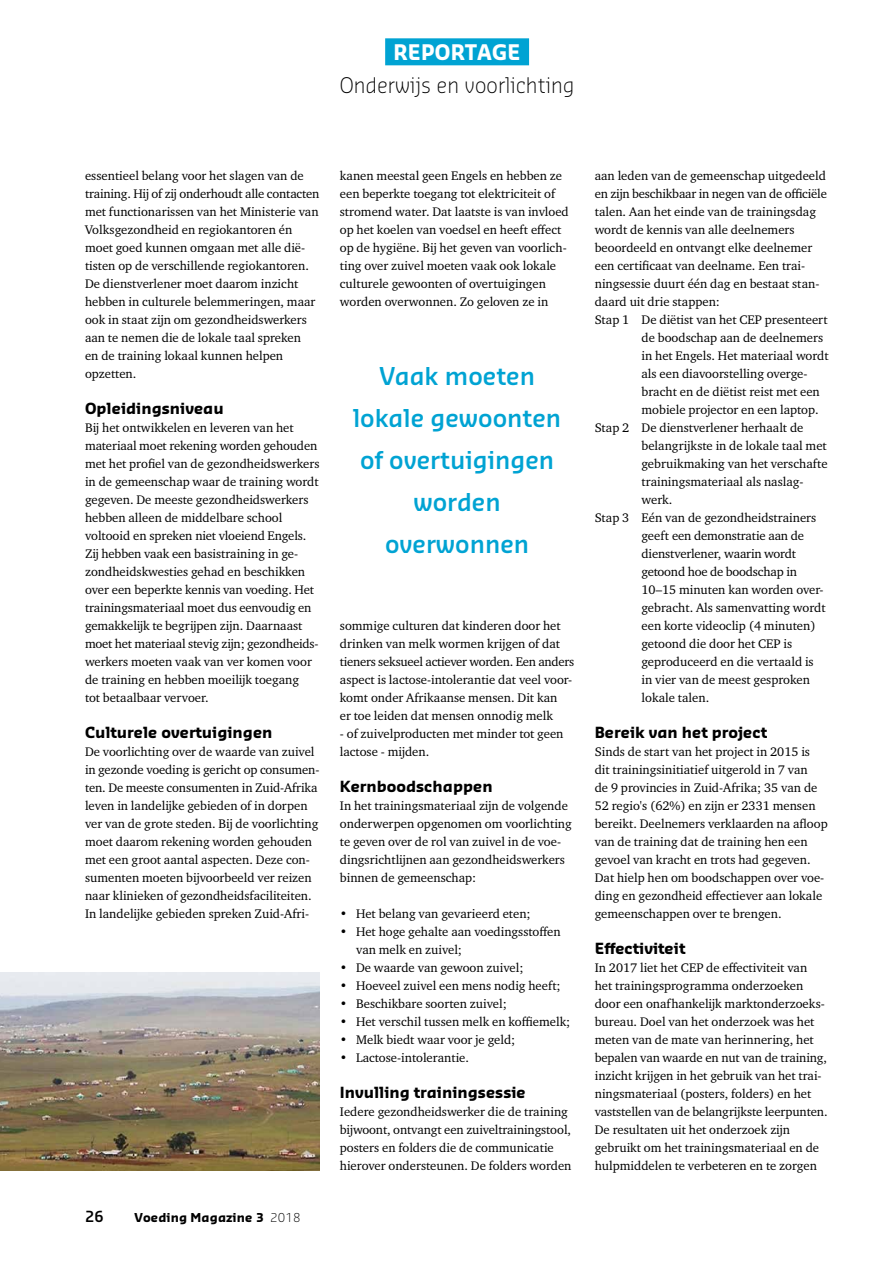
<style>
.page{position:relative;width:893px;height:1263px;background:#fff}
.page>*{position:absolute;margin:0;border:0;box-sizing:border-box;transform-origin:0 0}
.t1{font:600 24px/42px "Sansa Std";color:#00a3d3;text-align:center}
.t2{font:300 21px "Sansa Std";letter-spacing:.01em;color:#000}
.t3{font:700 21px "Sansa Std";letter-spacing:.01em;color:#fff}
.t4{font:700 15px "Sansa Std";color:#000}
.t5{font:600 15px "Sansa Std";color:#000}
.t6{font:12.75px/18px "Charter ITC Std";color:#000}
.t7{font:700 12px "Sansa Std";letter-spacing:.01em;color:#000}
.s1{font-weight:300}
</style>
<div class="page">
<img style="left:0;top:972px;width:319px;height:198px">
<div style="left:385px;top:38px;width:144px;height:27px;background:#00a3d3"></div>
<h2 class="t3" style="left:394px;top:38px;width:129px">REPORTAGE</h2>
<h2 class="t2" style="left:340px;top:71px;width:236px">Onderwijs en voorlichting</h2>
<p class="t6" style="left:85px;top:166px;width:236px">essentieel belang voor het slagen van de training. Hij of zij onderhoudt alle contacten met functionarissen van het Ministerie van Volksgezondheid en regiokantoren én moet goed kunnen omgaan met alle dië&shy;tisten op de verschillende regiokantoren.<br>De dienstverlener moet daarom inzicht hebben in culturele belemmeringen, maar ook in staat zijn om gezondheidswerkers aan te nemen die de lokale taal spreken<br>en de training lokaal kunnen helpen opzetten.</p>
<p class="t4" style="left:85px;top:399px;width:140px">Opleidingsniveau</p>
<p class="t6" style="left:85px;top:418px;width:236px">Bij het ontwikkelen en leveren van het materiaal moet rekening worden gehouden met het profiel van de gezondheidswerkers in de gemeenschap waar de training wordt gegeven. De meeste gezondheidswerkers hebben alleen de middelbare school voltooid en spreken niet vloeiend Engels.<br>Zij hebben vaak een basistraining in ge&shy;zondheidskwesties gehad en beschikken over een beperkte kennis van voeding. Het trainingsmateriaal moet dus eenvoudig en gemakkelijk te begrijpen zijn. Daarnaast moet het materiaal stevig zijn; gezondheids&shy;werkers moeten vaak van ver komen voor de training en hebben moeilijk toegang<br>tot betaalbaar vervoer.</p>
<p class="t4" style="left:85px;top:723px;width:189px">Culturele overtuigingen</p>
<p class="t6" style="left:85px;top:742px;width:236px">De voorlichting over de waarde van zuivel in gezonde voeding is gericht op consumen&shy;ten. De meeste consumenten in Zuid-Afrika leven in landelijke gebieden of in dorpen ver van de grote steden. Bij de voorlichting moet daarom rekening worden gehouden met een groot aantal aspecten. Deze con&shy;sumenten moeten bijvoorbeeld ver reizen naar klinieken of gezondheidsfaciliteiten.<br>In landelijke gebieden spreken Zuid-Afri-</p>
<p class="t5" style="left:85px;top:1206px;width:20px">26</p>
<p class="t7" style="left:134px;top:1210px;width:168px">Voeding Magazine 3 <span class="s1">2018</span></p>
<p class="t6" style="left:340px;top:166px;width:230px">kanen meestal geen Engels en hebben ze een beperkte toegang tot elektriciteit of stromend water. Dat laatste is van invloed op het koelen van voedsel en heeft effect op de hygiëne. Bij het geven van voorlich&shy;ting over zuivel moeten vaak ook lokale culturele gewoonten of overtuigingen worden overwonnen. Zo geloven ze in</p>
<h1 class="t1" style="left:353px;top:354px;width:210px">Vaak moeten lokale gewoonten of overtuigingen worden overwonnen</h1>
<p class="t6" style="left:340px;top:616px;width:236px">sommige culturen dat kinderen door het drinken van melk wormen krijgen of dat tieners seksueel actiever worden. Een anders aspect is lactose-intolerantie dat veel voor&shy;komt onder Afrikaanse mensen. Dit kan<br>er toe leiden dat mensen onnodig melk</p>
<p class="t6" style="left:340px;top:725px;width:225px">- of zuivelproducten met minder tot geen lactose - mijden.</p>
<p class="t4" style="left:340px;top:777px;width:154px">Kernboodschappen</p>
<p class="t6" style="left:340px;top:796px;width:233px">In het trainingsmateriaal zijn de volgende onderwerpen opgenomen om voorlichting te geven over de rol van zuivel in de voe&shy;dingsrichtlijnen aan gezondheidswerkers binnen de gemeenschap:</p>
<p class="t6" style="left:340px;top:904px;width:192px">• Het belang van gevarieerd eten;</p>
<p class="t6" style="left:356px;top:922px;width:206px;text-indent:-16px">• Het hoge gehalte aan voedingsstoffen van melk en zuivel;</p>
<p class="t6" style="left:340px;top:958px;width:185px">• De waarde van gewoon zuivel;</p>
<p class="t6" style="left:340px;top:976px;width:222px">• Hoeveel zuivel een mens nodig heeft;</p>
<p class="t6" style="left:340px;top:994px;width:168px">• Beschikbare soorten zuivel;</p>
<p class="t6" style="left:340px;top:1012px;width:232px">• Het verschil tussen melk en koffiemelk;</p>
<p class="t6" style="left:340px;top:1030px;width:177px">• Melk biedt waar voor je geld;</p>
<p class="t6" style="left:340px;top:1048px;width:131px">• Lactose-intolerantie.</p>
<p class="t4" style="left:340px;top:1083px;width:187px">Invulling trainingsessie</p>
<p class="t6" style="left:340px;top:1102px;width:233px">Iedere gezondheidswerker die de training bijwoont, ontvangt een zuiveltrainingstool, posters en folders die de communicatie hierover ondersteunen. De folders worden</p>
<p class="t6" style="left:595px;top:166px;width:233px">aan leden van de gemeenschap uitgedeeld</p>
<p class="t6" style="left:595px;top:184px;width:234px">en zijn beschikbaar in negen van de officiële</p>
<p class="t6" style="left:595px;top:202px;width:223px">talen. Aan het einde van de trainingsdag</p>
<p class="t6" style="left:595px;top:220px;width:201px">wordt de kennis van alle deelnemers</p>
<p class="t6" style="left:595px;top:238px;width:219px">beoordeeld en ontvangt elke deelnemer</p>
<p class="t6" style="left:595px;top:256px;width:212px">een certificaat van deelname. Een trai-</p>
<p class="t6" style="left:595px;top:274px;width:226px">ningsessie duurt één dag en bestaat stan-</p>
<p class="t6" style="left:595px;top:292px;width:127px">daard uit drie stappen:</p>
<p class="t6" style="left:595px;top:310px;width:234px">Stap 1 De diëtist van het CEP presenteert</p>
<p class="t6" style="left:641px;top:328px;width:183px">de boodschap aan de deelnemers</p>
<p class="t6" style="left:641px;top:346px;width:189px">in het Engels. Het materiaal wordt</p>
<p class="t6" style="left:641px;top:364px;width:168px">als een diavoorstelling overge-</p>
<p class="t6" style="left:641px;top:382px;width:180px">bracht en de diëtist reist met een</p>
<p class="t6" style="left:641px;top:400px;width:179px">mobiele projector en een laptop.</p>
<p class="t6" style="left:595px;top:418px;width:210px">Stap 2 De dienstverlener herhaalt de</p>
<p class="t6" style="left:641px;top:436px;width:187px">belangrijkste in de lokale taal met</p>
<p class="t6" style="left:641px;top:454px;width:188px">gebruikmaking van het verschafte</p>
<p class="t6" style="left:641px;top:472px;width:164px">trainingsmateriaal als naslag-</p>
<p class="t6" style="left:641px;top:490px;width:32px">werk.</p>
<p class="t6" style="left:595px;top:509px;width:223px">Stap 3 Eén van de gezondheidstrainers</p>
<p class="t6" style="left:641px;top:527px;width:164px">geeft een demonstratie aan de</p>
<p class="t6" style="left:641px;top:545px;width:156px">dienstverlener, waarin wordt</p>
<p class="t6" style="left:641px;top:563px;width:157px">getoond hoe de boodschap in</p>
<p class="t6" style="left:641px;top:581px;width:184px">10–15 minuten kan worden over-</p>
<p class="t6" style="left:641px;top:599px;width:186px">gebracht. Als samenvatting wordt</p>
<p class="t6" style="left:641px;top:617px;width:176px">een korte videoclip (4 minuten)</p>
<p class="t6" style="left:641px;top:635px;width:152px">getoond die door het CEP is</p>
<p class="t6" style="left:641px;top:653px;width:174px">geproduceerd en die vertaald is</p>
<p class="t6" style="left:641px;top:671px;width:170px">in vier van de meest gesproken</p>
<p class="t6" style="left:641px;top:689px;width:69px">lokale talen.</p>
<p class="t4" style="left:595px;top:723px;width:174px">Bereik van het project</p>
<p class="t6" style="left:595px;top:742px;width:234px">Sinds de start van het project in 2015 is dit trainingsinitiatief uitgerold in 7 van<br>de 9 provincies in Zuid-Afrika; 35 van de 52 regio's (62%) en zijn er 2331 mensen bereikt. Deelnemers verklaarden na afloop van de training dat de training hen een gevoel van kracht en trots had gegeven.<br>Dat hielp hen om boodschappen over voe&shy;ding en gezondheid effectiever aan lokale gemeenschappen over te brengen.</p>
<p class="t4" style="left:595px;top:939px;width:92px">Effectiviteit</p>
<p class="t6" style="left:595px;top:958px;width:234px">In 2017 liet het CEP de effectiviteit van het trainingsprogramma onderzoeken door een onafhankelijk marktonderzoeks&shy;bureau. Doel van het onderzoek was het meten van de mate van herinnering, het bepalen van waarde en nut van de training, inzicht krijgen in het gebruik van het trai&shy;ningsmateriaal (posters, folders) en het vaststellen van de belangrijkste leerpunten.<br>De resultaten uit het onderzoek zijn gebruikt om het trainingsmateriaal en de hulpmiddelen te verbeteren en te zorgen</p>
</div>
